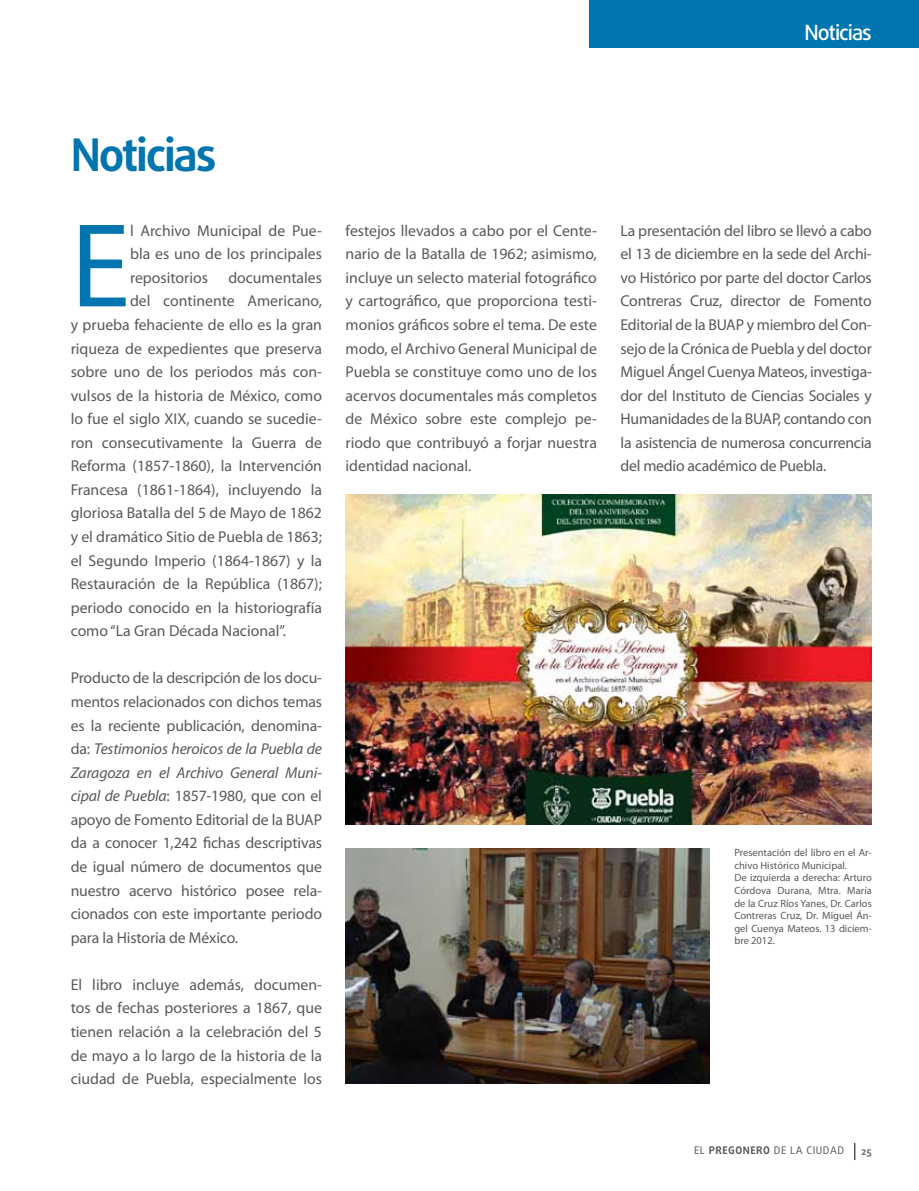
<style>
.page{position:relative;width:919px;height:1191px;background:#fff}
.page>*{position:absolute;margin:0;border:0;box-sizing:border-box;transform-origin:0 0}
.t1{font:120.6px "Myriad Pro";color:#0075b0}
.t2{font:700 45px "Daxline Pro";letter-spacing:-.05em;color:#0075b0}
.t3{font:500 21px "Daxline Pro";letter-spacing:-.05em;color:#fff}
.t4{font:15.75px/23.5px "Myriad Pro";color:#58595b;text-align:justify}
.t5{font:10.5px/12.6px "Myriad Pro";color:#58595b}
.t6{font:10.5px "Daxline Pro";letter-spacing:.05em;color:#58595b}
.t7{font:700 10.5px "Daxline Pro";color:#6d6e71}
.s1{font-style:italic}
.s2{font-weight:700}
</style>
<div class="page">
<svg style="left:854px;top:1143px;width:1px;height:17px"></svg>
<div style="left:590px;top:0;width:328px;height:47px;background:#0075b0"></div>
<img style="left:345px;top:495px;width:526px;height:329px">
<img style="left:345px;top:848px;width:364px;height:236px">
<h3 class="t3" style="left:804px;top:18px;width:69px">Noticias</h3>
<h2 class="t2" style="left:71px;top:125px;width:147px">Noticias</h2>
<h1 class="t1" style="left:71px;top:191px;width:61px">E</h1>
<p class="t4" style="left:130px;top:218px;width:193px">l Archivo Municipal de Pue&shy;bla es uno de los principales repositorios</p>
<p class="t4" style="left:228px;top:265px;width:95px">documentales</p>
<p class="t4" style="left:130px;top:289px;width:193px">del continente Americano,</p>
<p class="t4" style="left:71px;top:313px;width:253px">y prueba fehaciente de ello es la gran</p>
<p class="t4" style="left:71px;top:336px;width:253px">riqueza de expedientes que preserva</p>
<p class="t4" style="left:71px;top:360px;width:253px">sobre uno de los periodos más con-</p>
<p class="t4" style="left:71px;top:383px;width:253px">vulsos de la historia de México, como</p>
<p class="t4" style="left:71px;top:407px;width:253px">lo fue el siglo XIX, cuando se sucedie-</p>
<p class="t4" style="left:71px;top:430px;width:253px">ron consecutivamente la Guerra de</p>
<p class="t4" style="left:71px;top:454px;width:253px">Reforma (1857-1860), la Intervención</p>
<p class="t4" style="left:71px;top:477px;width:253px">Francesa (1861-1864), incluyendo la</p>
<p class="t4" style="left:71px;top:501px;width:253px">gloriosa Batalla del 5 de Mayo de 1862</p>
<p class="t4" style="left:71px;top:525px;width:253px">y el dramático Sitio de Puebla de 1863;</p>
<p class="t4" style="left:71px;top:548px;width:253px">el Segundo Imperio (1864-1867) y la</p>
<p class="t4" style="left:71px;top:572px;width:253px">Restauración de la República (1867);</p>
<p class="t4" style="left:71px;top:595px;width:253px">periodo conocido en la historiografía</p>
<p class="t4" style="left:71px;top:619px;width:217px">como “La Gran Década Nacional”.</p>
<p class="t4" style="left:71px;top:666px;width:253px">Producto de la descripción de los docu&shy;mentos relacionados con dichos temas es la reciente publicación, denomina&shy;da: <span class="s1">Testimonios heroicos de la Puebla de Zaragoza en el Archivo General Muni&shy;cipal de Puebla</span>: 1857-1980, que con el apoyo de Fomento Editorial de la BUAP da a conocer 1,242 fichas descriptivas de igual número de documentos que nuestro acervo histórico posee rela&shy;cionados con este importante periodo para la Historia de México.</p>
<p class="t4" style="left:71px;top:972px;width:253px">El libro incluye además, documen&shy;tos de fechas posteriores a 1867, que tienen relación a la celebración del 5 de mayo a lo largo de la historia de la ciudad de Puebla, especialmente los</p>
<p class="t4" style="left:345px;top:218px;width:253px">festejos llevados a cabo por el Cente&shy;nario de la Batalla de 1962; asimismo, incluye un selecto material fotográfico y cartográfico, que proporciona testi&shy;monios gráficos sobre el tema. De este modo, el Archivo General Municipal de Puebla se constituye como uno de los acervos documentales más completos de México sobre este complejo pe&shy;riodo que contribuyó a forjar nuestra identidad nacional.</p>
<p class="t4" style="left:620px;top:218px;width:253px">La presentación del libro se llevó a cabo el 13 de diciembre en la sede del Archi&shy;vo Histórico por parte del doctor Carlos Contreras Cruz, director de Fomento Editorial de la BUAP y miembro del Con&shy;sejo de la Crónica de Puebla y del doctor Miguel Ángel Cuenya Mateos, investiga&shy;dor del Instituto de Ciencias Sociales y Humanidades de la BUAP, contando con la asistencia de numerosa concurrencia del medio académico de Puebla.</p>
<p class="t5" style="left:734px;top:846px;width:139px">Presentación del libro en el Ar&shy;chivo Histórico Municipal.<br>De izquierda a derecha: Arturo<br>Córdova Durana, Mtra. María de la Cruz Ríos Yanes, Dr. Carlos<br>Contreras Cruz, Dr. Miguel Án&shy;gel Cuenya Mateos. 13 diciem&shy;bre 2012.</p>
<p class="t6" style="left:694px;top:1143px;width:151px">EL <span class="s2">PREGONERO</span> DE LA CIUDAD</p>
<p class="t7" style="left:861px;top:1144px;width:12px">25</p>
</div>
